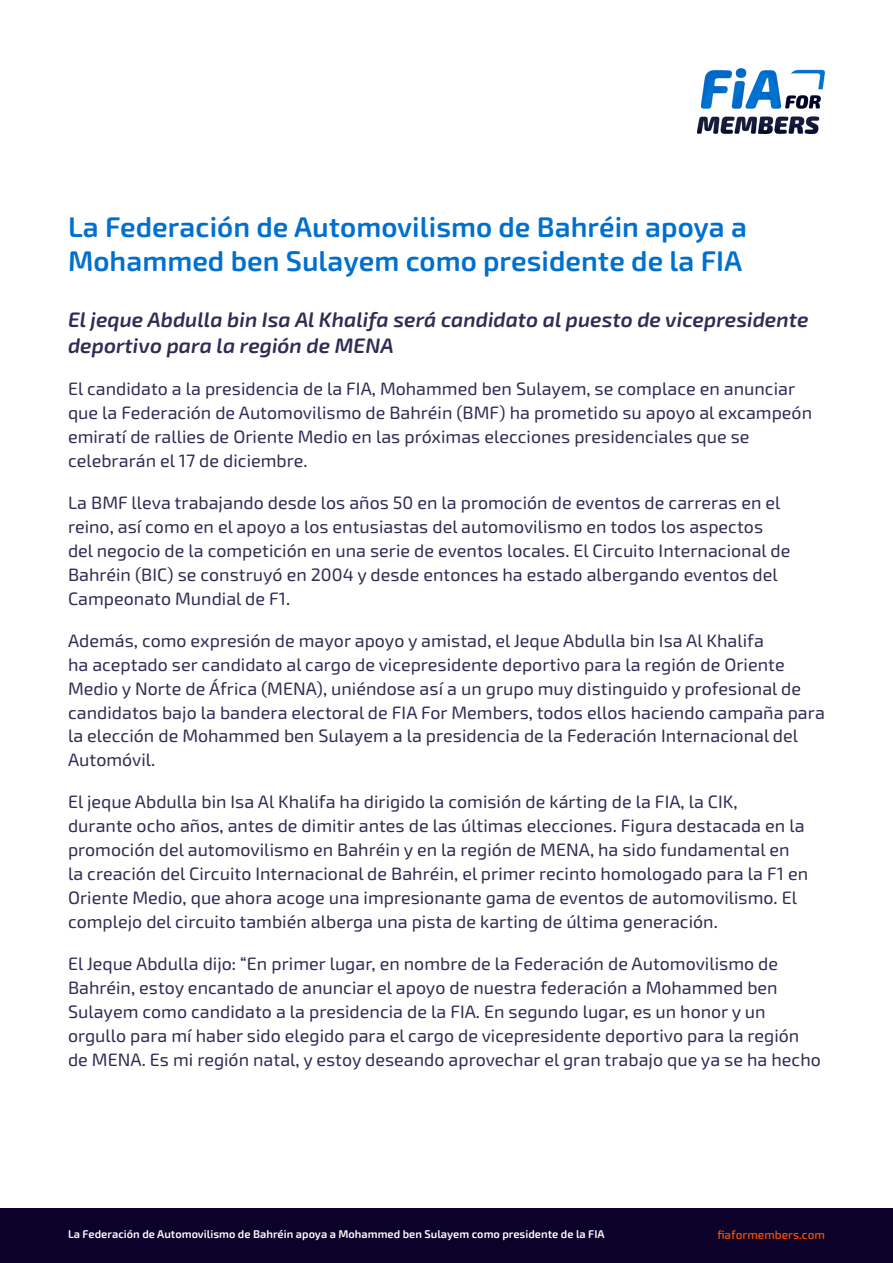
<style>
.page{position:relative;width:893px;height:1263px;background:#fff}
.page>*{position:absolute;margin:0;border:0;box-sizing:border-box;transform-origin:0 0}
.t1{font:600 28.5px/34.2px "Exo Soft";color:#0070ce}
.t2{font:italic 600 21px/25.2px "Exo Soft";color:#2f2d54}
.t3{font:18px/24px "Exo Soft";color:#2f2d54}
.t4{font:500 12px "Exo Soft";color:#ff5200}
.t5{font:600 11.25px "Exo Soft";color:#fff}
</style>
<div class="page">
<div style="left:0;top:1209px;width:893px;height:54px;background:#0c0229"></div>
<img style="left:698px;top:68px;width:127px;height:65px">
<h1 class="t1" style="left:68px;top:210px;width:680px">La Federación de Automovilismo de Bahréin apoya a<br>Mohammed ben Sulayem como presidente de la FIA</h1>
<p class="t2" style="left:68px;top:308px;width:742px">El jeque Abdulla bin Isa Al Khalifa será candidato al puesto de vicepresidente deportivo para la región de MENA</p>
<p class="t3" style="left:68px;top:376px;width:746px">El candidato a la presidencia de la FIA, Mohammed ben Sulayem, se complace en anunciar que la Federación de Automovilismo de Bahréin (BMF) ha prometido su apoyo al excampeón emiratí de rallies de Oriente Medio en las próximas elecciones presidenciales que se celebrarán el 17 de diciembre.</p>
<p class="t3" style="left:68px;top:490px;width:724px">La BMF lleva trabajando desde los años 50 en la promoción de eventos de carreras en el reino, así como en el apoyo a los entusiastas del automovilismo en todos los aspectos del negocio de la competición en una serie de eventos locales. El Circuito Internacional de Bahréin (BIC) se construyó en 2004 y desde entonces ha estado albergando eventos del Campeonato Mundial de F1.</p>
<p class="t3" style="left:68px;top:628px;width:758px">Además, como expresión de mayor apoyo y amistad, el Jeque Abdulla bin Isa Al Khalifa<br>ha aceptado ser candidato al cargo de vicepresidente deportivo para la región de Oriente Medio y Norte de África (MENA), uniéndose así a un grupo muy distinguido y profesional de candidatos bajo la bandera electoral de FIA For Members, todos ellos haciendo campaña para la elección de Mohammed ben Sulayem a la presidencia de la Federación Internacional del Automóvil.</p>
<p class="t3" style="left:68px;top:790px;width:742px">El jeque Abdulla bin Isa Al Khalifa ha dirigido la comisión de kárting de la FIA, la CIK,<br>durante ocho años, antes de dimitir antes de las últimas elecciones. Figura destacada en la promoción del automovilismo en Bahréin y en la región de MENA, ha sido fundamental en la creación del Circuito Internacional de Bahréin, el primer recinto homologado para la F1 en Oriente Medio, que ahora acoge una impresionante gama de eventos de automovilismo. El complejo del circuito también alberga una pista de karting de última generación.</p>
<p class="t3" style="left:68px;top:952px;width:754px">El Jeque Abdulla dijo: “En primer lugar, en nombre de la Federación de Automovilismo de Bahréin, estoy encantado de anunciar el apoyo de nuestra federación a Mohammed ben Sulayem como candidato a la presidencia de la FIA. En segundo lugar, es un honor y un orgullo para mí haber sido elegido para el cargo de vicepresidente deportivo para la región de MENA. Es mi región natal, y estoy deseando aprovechar el gran trabajo que ya se ha hecho</p>
<p class="t5" style="left:68px;top:1228px;width:538px">La Federación de Automovilismo de Bahréin apoya a Mohammed ben Sulayem como presidente de la FIA</p>
<p class="t4" style="left:717px;top:1227px;width:109px">fiaformembers.com</p>
</div>
